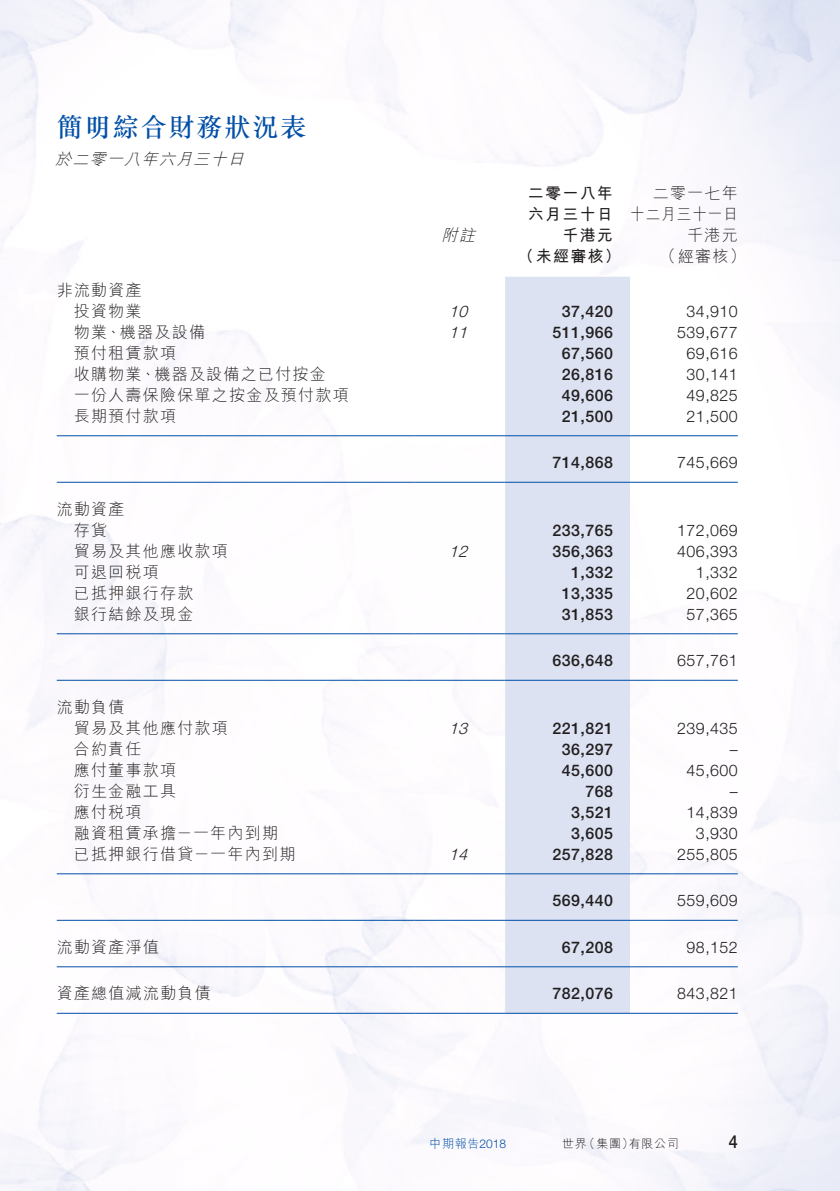
<style>
.page{position:relative;width:840px;height:1191px;background:#fff}
.page>*{position:absolute;margin:0;border:0;box-sizing:border-box;transform-origin:0 0}
.Heading_1{font:500 26px "M Sung HK";letter-spacing:.075em;color:#004fa7}
.t1{font:500 18px "Helvetica Neue LT Std";color:#231f20;scale:.9 1}
.Body_Text{font:300 16px "M Hei HK";letter-spacing:.08em;color:#231f20}
.Body_Text-2{font:500 16px "Helvetica Neue LT Std";letter-spacing:.03em;color:#231f20}
.Body_Text-3{font:300 16px "Helvetica Neue LT Std";letter-spacing:.03em;color:#231f20}
.Body_Text-4{font:700 16px "M Hei HK";letter-spacing:.08em;color:#231f20}
.Body_Text-5{font:italic 300 16px "M Hei HK";color:#231f20}
.Body_Text-6{font:italic 300 16px "Helvetica Neue LT Std";color:#231f20}
.Body_Text-7{font:300 16px "M Hei HK";letter-spacing:.08em;color:#231f20;scale:.9 1}
.t2{font:300 12px "M Hei HK";letter-spacing:.05em;color:#231f20}
.t3{font:300 12px "M Hei HK";color:#004fa7}
.s1{font-family:"Helvetica Neue LT Std"}
</style>
<div class="page">
<img style="left:0;top:0;width:839px;height:1191px">
<div style="left:505px;top:277px;width:124px;height:735px;background:#dce2f2"></div>
<hr style="left:57px;top:435px;width:357px;height:1px;background:#004fa7">
<hr style="left:414px;top:435px;width:91px;height:1px;background:#004fa7">
<hr style="left:505px;top:435px;width:124px;height:1px;background:#004fa7">
<hr style="left:629px;top:435px;width:108px;height:1px;background:#004fa7">
<hr style="left:57px;top:482px;width:357px;height:1px;background:#004fa7">
<hr style="left:414px;top:482px;width:91px;height:1px;background:#004fa7">
<hr style="left:505px;top:482px;width:124px;height:1px;background:#004fa7">
<hr style="left:629px;top:482px;width:108px;height:1px;background:#004fa7">
<hr style="left:57px;top:633px;width:357px;height:1px;background:#004fa7">
<hr style="left:414px;top:633px;width:91px;height:1px;background:#004fa7">
<hr style="left:505px;top:633px;width:124px;height:1px;background:#004fa7">
<hr style="left:629px;top:633px;width:108px;height:1px;background:#004fa7">
<hr style="left:57px;top:680px;width:357px;height:1px;background:#004fa7">
<hr style="left:414px;top:680px;width:91px;height:1px;background:#004fa7">
<hr style="left:505px;top:680px;width:124px;height:1px;background:#004fa7">
<hr style="left:629px;top:680px;width:108px;height:1px;background:#004fa7">
<hr style="left:57px;top:873px;width:357px;height:1px;background:#004fa7">
<hr style="left:414px;top:873px;width:91px;height:1px;background:#004fa7">
<hr style="left:505px;top:873px;width:124px;height:1px;background:#004fa7">
<hr style="left:629px;top:873px;width:108px;height:1px;background:#004fa7">
<hr style="left:57px;top:919px;width:357px;height:1px;background:#004fa7">
<hr style="left:414px;top:919px;width:91px;height:1px;background:#004fa7">
<hr style="left:505px;top:919px;width:124px;height:1px;background:#004fa7">
<hr style="left:629px;top:919px;width:108px;height:1px;background:#004fa7">
<hr style="left:57px;top:966px;width:357px;height:1px;background:#004fa7">
<hr style="left:414px;top:966px;width:91px;height:1px;background:#004fa7">
<hr style="left:505px;top:966px;width:124px;height:1px;background:#004fa7">
<hr style="left:629px;top:966px;width:108px;height:1px;background:#004fa7">
<hr style="left:57px;top:1012px;width:357px;height:1px;background:#004fa7">
<hr style="left:414px;top:1012px;width:91px;height:1px;background:#004fa7">
<hr style="left:505px;top:1012px;width:124px;height:1px;background:#004fa7">
<hr style="left:629px;top:1012px;width:108px;height:1px;background:#004fa7">
<p class="Heading_1" style="left:57px;top:109px;width:251px">簡明綜合財務狀況表</p>
<p class="Body_Text-5" style="left:55px;top:151px;width:194px">於二零一八年六月三十日</p>
<p class="Body_Text-5" style="left:441px;top:227px;width:39px">附註</p>
<p class="Body_Text-4" style="left:527px;top:181px;width:86px">二零一八年</p>
<p class="Body_Text-4" style="left:527px;top:202px;width:86px">六月三十日</p>
<p class="Body_Text-4" style="left:562px;top:223px;width:52px">千港元</p>
<p class="Body_Text" style="left:652px;top:185px;width:86px">二零一七年</p>
<p class="Body_Text-7" style="left:629px;top:206px;width:121px">十二月三十一日</p>
<p class="Body_Text" style="left:687px;top:227px;width:52px">千港元</p>
<p class="Body_Text-4" style="left:517px;top:244px;width:105px">（未經審核）</p>
<p class="Body_Text" style="left:659px;top:248px;width:87px">（經審核(</p>
<p class="Body_Text" style="left:57px;top:282px;width:86px">非流動資產</p>
<p class="Body_Text" style="left:74px;top:303px;width:69px">投資物業</p>
<p class="Body_Text-6" style="left:448px;top:301px;width:25px">10</p>
<p class="Body_Text-2" style="left:561px;top:301px;width:53px">37,420</p>
<p class="Body_Text-3" style="left:686px;top:301px;width:53px">34,910</p>
<p class="Body_Text" style="left:74px;top:324px;width:133px">物業、機器及設備</p>
<p class="Body_Text-6" style="left:448px;top:322px;width:25px">11</p>
<p class="Body_Text-2" style="left:552px;top:322px;width:62px">511,966</p>
<p class="Body_Text-3" style="left:677px;top:322px;width:62px">539,677</p>
<p class="Body_Text" style="left:74px;top:345px;width:104px">預付租賃款項</p>
<p class="Body_Text-2" style="left:561px;top:343px;width:53px">67,560</p>
<p class="Body_Text-3" style="left:686px;top:343px;width:53px">69,616</p>
<p class="Body_Text" style="left:74px;top:366px;width:253px">收購物業、機器及設備之已付按金</p>
<p class="Body_Text-2" style="left:561px;top:364px;width:53px">26,816</p>
<p class="Body_Text-3" style="left:686px;top:364px;width:53px">30,141</p>
<p class="Body_Text" style="left:74px;top:387px;width:276px">一份人壽保險保單之按金及預付款項</p>
<p class="Body_Text-2" style="left:561px;top:385px;width:53px">49,606</p>
<p class="Body_Text-3" style="left:686px;top:385px;width:53px">49,825</p>
<p class="Body_Text" style="left:74px;top:408px;width:104px">長期預付款項</p>
<p class="Body_Text-2" style="left:561px;top:406px;width:53px">21,500</p>
<p class="Body_Text-3" style="left:686px;top:406px;width:53px">21,500</p>
<p class="Body_Text-2" style="left:552px;top:453px;width:62px">714,868</p>
<p class="Body_Text-3" style="left:677px;top:453px;width:62px">745,669</p>
<p class="Body_Text" style="left:57px;top:501px;width:69px">流動資產</p>
<p class="Body_Text" style="left:74px;top:522px;width:35px">存貨</p>
<p class="Body_Text-2" style="left:552px;top:520px;width:62px">233,765</p>
<p class="Body_Text-3" style="left:677px;top:520px;width:62px">172,069</p>
<p class="Body_Text" style="left:74px;top:543px;width:155px">貿易及其他應收款項</p>
<p class="Body_Text-6" style="left:448px;top:541px;width:25px">12</p>
<p class="Body_Text-2" style="left:552px;top:541px;width:62px">356,363</p>
<p class="Body_Text-3" style="left:677px;top:541px;width:62px">406,393</p>
<p class="Body_Text" style="left:74px;top:564px;width:86px">可退回稅項</p>
<p class="Body_Text-2" style="left:570px;top:562px;width:43px">1,332</p>
<p class="Body_Text-3" style="left:695px;top:562px;width:43px">1,332</p>
<p class="Body_Text" style="left:74px;top:585px;width:121px">已抵押銀行存款</p>
<p class="Body_Text-2" style="left:561px;top:583px;width:53px">13,335</p>
<p class="Body_Text-3" style="left:686px;top:583px;width:53px">20,602</p>
<p class="Body_Text" style="left:74px;top:606px;width:121px">銀行結餘及現金</p>
<p class="Body_Text-2" style="left:561px;top:604px;width:53px">31,853</p>
<p class="Body_Text-3" style="left:686px;top:604px;width:53px">57,365</p>
<p class="Body_Text-2" style="left:552px;top:651px;width:62px">636,648</p>
<p class="Body_Text-3" style="left:677px;top:651px;width:62px">657,761</p>
<p class="Body_Text" style="left:57px;top:698px;width:69px">流動負債</p>
<p class="Body_Text" style="left:74px;top:719px;width:155px">貿易及其他應付款項</p>
<p class="Body_Text-6" style="left:448px;top:718px;width:25px">13</p>
<p class="Body_Text-2" style="left:552px;top:718px;width:62px">221,821</p>
<p class="Body_Text-3" style="left:677px;top:718px;width:62px">239,435</p>
<p class="Body_Text" style="left:74px;top:740px;width:69px">合約責任</p>
<p class="Body_Text-2" style="left:561px;top:739px;width:53px">36,297</p>
<p class="Body_Text-3" style="left:729px;top:739px;width:9px">–</p>
<p class="Body_Text" style="left:74px;top:761px;width:104px">應付董事款項</p>
<p class="Body_Text-2" style="left:561px;top:760px;width:53px">45,600</p>
<p class="Body_Text-3" style="left:686px;top:760px;width:53px">45,600</p>
<p class="Body_Text" style="left:74px;top:782px;width:104px">衍生金融工具</p>
<p class="Body_Text-2" style="left:585px;top:781px;width:29px">768</p>
<p class="Body_Text-3" style="left:729px;top:781px;width:9px">–</p>
<p class="Body_Text" style="left:74px;top:803px;width:69px">應付稅項</p>
<p class="Body_Text-2" style="left:570px;top:802px;width:43px">3,521</p>
<p class="Body_Text-3" style="left:686px;top:802px;width:53px">14,839</p>
<p class="Body_Text" style="left:74px;top:824px;width:206px">融資租賃承擔－一年內到期</p>
<p class="Body_Text-2" style="left:570px;top:823px;width:43px">3,605</p>
<p class="Body_Text-3" style="left:695px;top:823px;width:43px">3,930</p>
<p class="Body_Text" style="left:74px;top:845px;width:223px">已抵押銀行借貸－一年內到期</p>
<p class="Body_Text-6" style="left:448px;top:844px;width:25px">14</p>
<p class="Body_Text-2" style="left:552px;top:844px;width:62px">257,828</p>
<p class="Body_Text-3" style="left:677px;top:844px;width:62px">255,805</p>
<p class="Body_Text-2" style="left:552px;top:891px;width:62px">569,440</p>
<p class="Body_Text-3" style="left:677px;top:890px;width:62px">559,609</p>
<p class="Body_Text" style="left:57px;top:938px;width:104px">流動資產淨值</p>
<p class="Body_Text-2" style="left:561px;top:937px;width:53px">67,208</p>
<p class="Body_Text-3" style="left:686px;top:937px;width:53px">98,152</p>
<p class="Body_Text" style="left:57px;top:985px;width:155px">資產總值減流動負債</p>
<p class="Body_Text-2" style="left:552px;top:984px;width:62px">782,076</p>
<p class="Body_Text-3" style="left:677px;top:983px;width:62px">843,821</p>
<p class="t3" style="left:429px;top:1137px;width:78px">中期報告<span class="s1">2018</span></p>
<p class="t2" style="left:583px;top:1137px;width:52px">（集團）</p>
<p class="t2" style="left:628px;top:1137px;width:51px">有限公司</p>
<p class="t2" style="left:562px;top:1137px;width:26px">世界</p>
<p class="t1" style="left:728px;top:1131px;width:12px">4</p>
</div>
